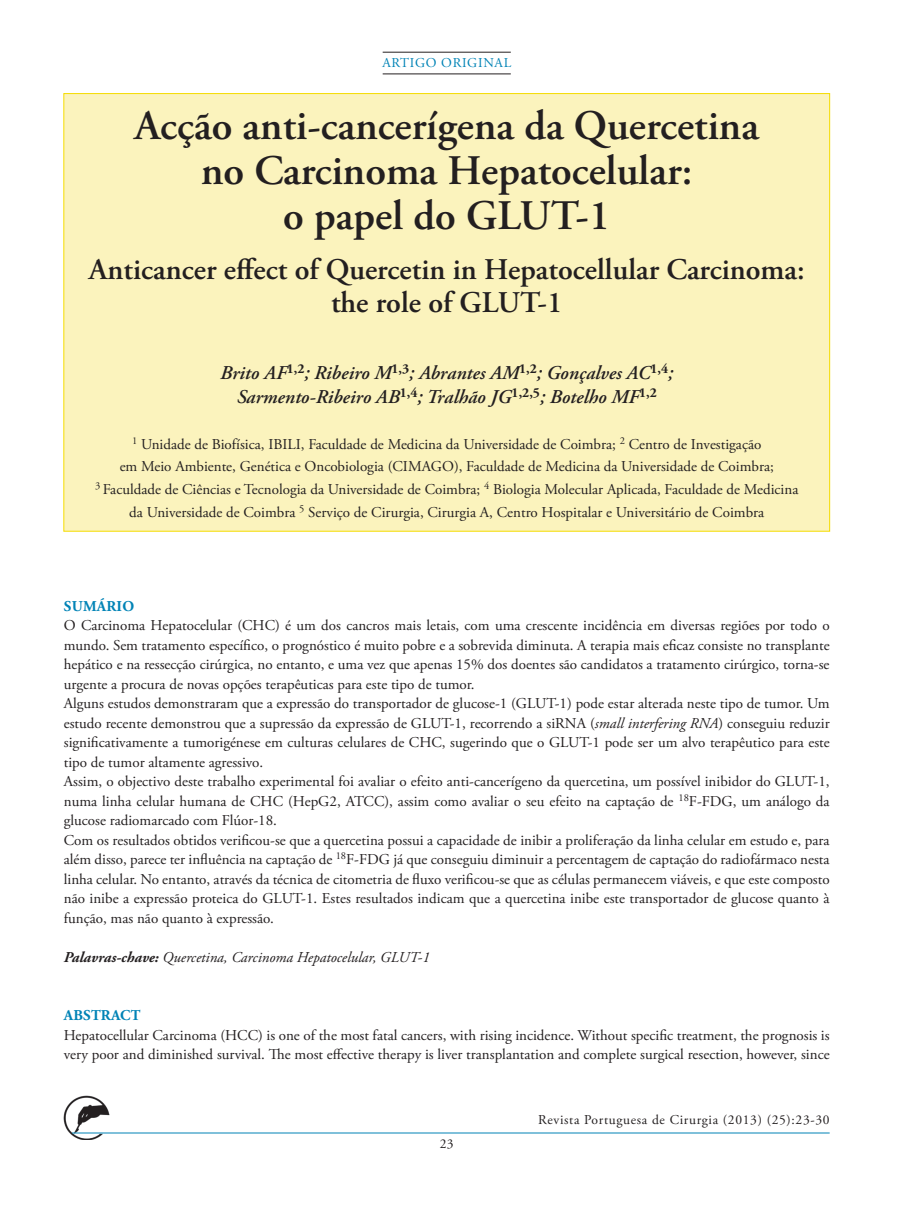
<style>
.page{position:relative;width:902px;height:1208px;background:#fff}
.page>*{position:absolute;margin:0;border:0;box-sizing:border-box;transform-origin:0 0}
._01_Titulo{font:600 42px/45px "Adobe Garamond Pro";color:#231f20;text-align:center}
._02_Titulo_ingles{font:600 30px/33px "Adobe Garamond Pro";color:#231f20;text-align:center}
._03_Autores{font:italic 600 19.5px/24.2px "Adobe Garamond Pro";color:#231f20;text-align:center}
.RESUMOS{font:15px/19.5px "Adobe Garamond Pro";color:#231f20;text-align:justify}
._04_Grau_Academico{font:15px/22.6px "Adobe Garamond Pro";color:#231f20;text-align:center}
.RESUMOS-2{font:italic 15px "Adobe Garamond Pro";color:#231f20}
.RESUMOS-3{font:700 15px "Adobe Garamond Pro";letter-spacing:.015em;color:#0083b6}
.t1{font:13.5px "Adobe Garamond Pro";letter-spacing:.05em;color:#231f20}
.t2{font:13.5px "Adobe Garamond";letter-spacing:.05em;color:#0083b6}
.s1{font-style:italic}
.s2{font-weight:700}
</style>
<div class="page">
<img style="left:64px;top:1095px;width:45px;height:45px">
<hr style="left:72px;top:1132px;width:757px;height:1px;background:#0083b6">
<hr style="left:382px;top:52px;width:128px;height:1px;background:#231f20">
<hr style="left:382px;top:74px;width:128px;height:1px;background:#231f20">
<div style="left:64px;top:94px;width:765px;height:437px;background:#fbf3bd"></div>
<p class="t2" style="left:382px;top:56px;width:130px">ARTIGO ORIGINAL</p>
<p class="_01_Titulo" style="left:134px;top:103px;width:626px">Acção anti-cancerígena da Quercetina no Carcinoma Hepatocelular:<br>o papel do GLUT-1</p>
<p class="_02_Titulo_ingles" style="left:89px;top:253px;width:717px">Anticancer effect of Quercetin in Hepatocellular Carcinoma: the role of GLUT-1</p>
<p class="_03_Autores" style="left:220px;top:361px;width:454px">Brito AF<sup>1,2</sup>; Ribeiro M<sup>1,3</sup>; Abrantes AM<sup>1,2</sup>; Gonçalves AC<sup>1,4</sup>;<br>Sarmento-Ribeiro AB<sup>1,4</sup>; Tralhão JG<sup>1,2,5</sup>; Botelho MF<sup>1,2</sup></p>
<p class="_04_Grau_Academico" style="left:95px;top:433px;width:704px"><sup>1</sup> Unidade de Biofísica, IBILI, Faculdade de Medicina da Universidade de Coimbra; <sup>2</sup> Centro de Investigação<br>em Meio Ambiente, Genética e Oncobiologia (CIMAGO), Faculdade de Medicina da Universidade de Coimbra;<br><sup>3</sup> Faculdade de Ciências e Tecnologia da Universidade de Coimbra; <sup>4</sup> Biologia Molecular Aplicada, Faculdade de Medicina da Universidade de Coimbra <sup>5</sup> Serviço de Cirurgia, Cirurgia A, Centro Hospitalar e Universitário de Coimbra</p>
<p class="RESUMOS-3" style="left:64px;top:597px;width:72px">SUMÁRIO</p>
<p class="RESUMOS" style="left:64px;top:616px;width:767px">O Carcinoma Hepatocelular (CHC) é um dos cancros mais letais, com uma crescente incidência em diversas regiões por todo o mundo. Sem tratamento específico, o prognóstico é muito pobre e a sobrevida diminuta. A terapia mais eficaz consiste no transplante hepático e na ressecção cirúrgica, no entanto, e uma vez que apenas 15% dos doentes são candidatos a tratamento cirúrgico, torna-se urgente a procura de novas opções terapêuticas para este tipo de tumor.</p>
<p class="RESUMOS" style="left:64px;top:694px;width:767px">Alguns estudos demonstraram que a expressão do transportador de glucose-1 (GLUT-1) pode estar alterada neste tipo de tumor. Um estudo recente demonstrou que a supressão da expressão de GLUT-1, recorrendo a siRNA (<span class="s1">small interfering RNA</span>) conseguiu reduzir significativamente a tumorigénese em culturas celulares de CHC, sugerindo que o GLUT-1 pode ser um alvo terapêutico para este tipo de tumor altamente agressivo.</p>
<p class="RESUMOS" style="left:64px;top:772px;width:767px">Assim, o objectivo deste trabalho experimental foi avaliar o efeito anti-cancerígeno da quercetina, um possível inibidor do GLUT-1, numa linha celular humana de CHC (HepG2, ATCC), assim como avaliar o seu efeito na captação de <sup>18</sup>F-FDG, um análogo da glucose radiomarcado com Flúor-18.</p>
<p class="RESUMOS" style="left:64px;top:830px;width:767px">Com os resultados obtidos verificou-se que a quercetina possui a capacidade de inibir a proliferação da linha celular em estudo e, para além disso, parece ter influência na captação de <sup>18</sup>F-FDG já que conseguiu diminuir a percentagem de captação do radiofármaco nesta linha celular. No entanto, através da técnica de citometria de fluxo verificou-se que as células permanecem viáveis, e que este composto não inibe a expressão proteica do GLUT-1. Estes resultados indicam que a quercetina inibe este transportador de glucose quanto à função, mas não quanto à expressão.</p>
<p class="RESUMOS-2" style="left:64px;top:948px;width:367px"><span class="s2">Palavras-chave:</span> Quercetina, Carcinoma Hepatocelular, GLUT-1</p>
<p class="RESUMOS-3" style="left:64px;top:1006px;width:78px">ABSTRACT</p>
<p class="RESUMOS" style="left:64px;top:1025px;width:767px">Hepatocellular Carcinoma (HCC) is one of the most fatal cancers, with rising incidence. Without specific treatment, the prognosis is very poor and diminished survival. The most effective therapy is liver transplantation and complete surgical resection, however, since</p>
<p class="t1" style="left:440px;top:1135px;width:15px">22</p>
<p class="t1" style="left:538px;top:1111px;width:293px">Revista Portuguesa de Cirurgia (2013) (25):23-30</p>
</div>
